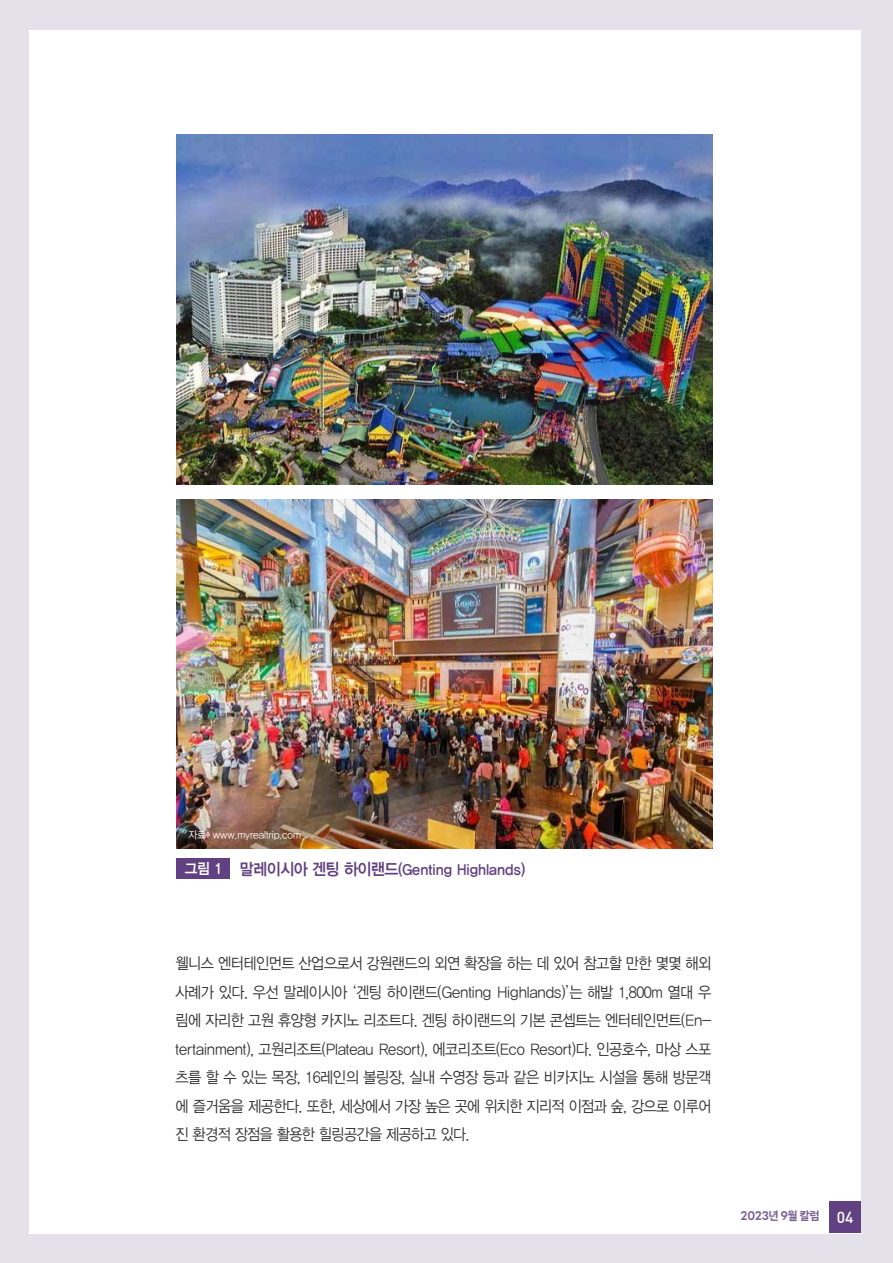
<style>
.page{position:relative;width:893px;height:1263px;background:#e4e1eb}
.page>*{position:absolute;margin:0;border:0;box-sizing:border-box;transform-origin:0 0}
.t1{font:15.75px/28.5px "YDIYGO320";letter-spacing:-.035em;color:#323031;text-align:justify;scale:.91 1}
.t2{font:15px "YDIYGO340";color:#614181;scale:.92 1}
.t3{font:15px "YDIYGO340";color:#fff;scale:.92 1}
.t4{font:700 12px "LINE Seed Sans KR";letter-spacing:-.03em;color:#7c6497}
.t5{font:10.5px "YDIYGO320";color:#fff;scale:.92 1}
.s1{font-size:16.5px}
.s2{font-family:"Rix Go L"}
.s3{font-family:"Dinmed";font-weight:400;font-size:15.75px;color:#fff}
</style>
<div class="page">
<div style="left:30px;top:30px;width:831px;height:1203px;background:#fff"></div>
<img style="left:177px;top:499px;width:535px;height:350px">
<img style="left:176px;top:135px;width:536px;height:350px">
<div style="left:829px;top:1201px;width:32px;height:32px;background:#614181"></div>
<div style="left:176px;top:859px;width:53px;height:20px;background:#614181"></div>
<p class="t5" style="left:188px;top:829px;width:124px">자료: www.myrealtrip.com</p>
<p class="t3" style="left:185px;top:860px;width:42px">그림 1</p>
<p class="t2" style="left:240px;top:861px;width:312px"><span class="s1">말레이시아 겐팅 하이랜드</span>(Genting Highlands)</p>
<p class="t1" style="left:176px;top:950px;width:590px">웰니스 엔터테인먼트 산업으로서 강원랜드의 외연 확장을 하는 데 있어 참고할 만한 몇몇 해외 사례가 있다. 우선 말레이시아 <span class="s2">‘</span>겐팅 하이랜드(Genting Highlands)<span class="s2">’</span>는 해발 1,800m 열대 우 림에 자리한 고원 휴양형 카지노 리조트다. 겐팅 하이랜드의 기본 콘셉트는 엔터테인먼트(En&shy;tertainment), 고원리조트(Plateau Resort), 에코리조트(Eco Resort)다. 인공호수, 마상 스포 츠를 할 수 있는 목장, 16레인의 볼링장, 실내 수영장 등과 같은 비카지노 시설을 통해 방문객 에 즐거움을 제공한다. 또한, 세상에서 가장 높은 곳에 위치한 지리적 이점과 숲, 강으로 이루어 진 환경적 장점을 활용한 힐링공간을 제공하고 있다.</p>
<p class="t4" style="left:741px;top:1210px;width:115px">2023년 9월 칼럼 <span class="s3">04</span></p>
</div>
